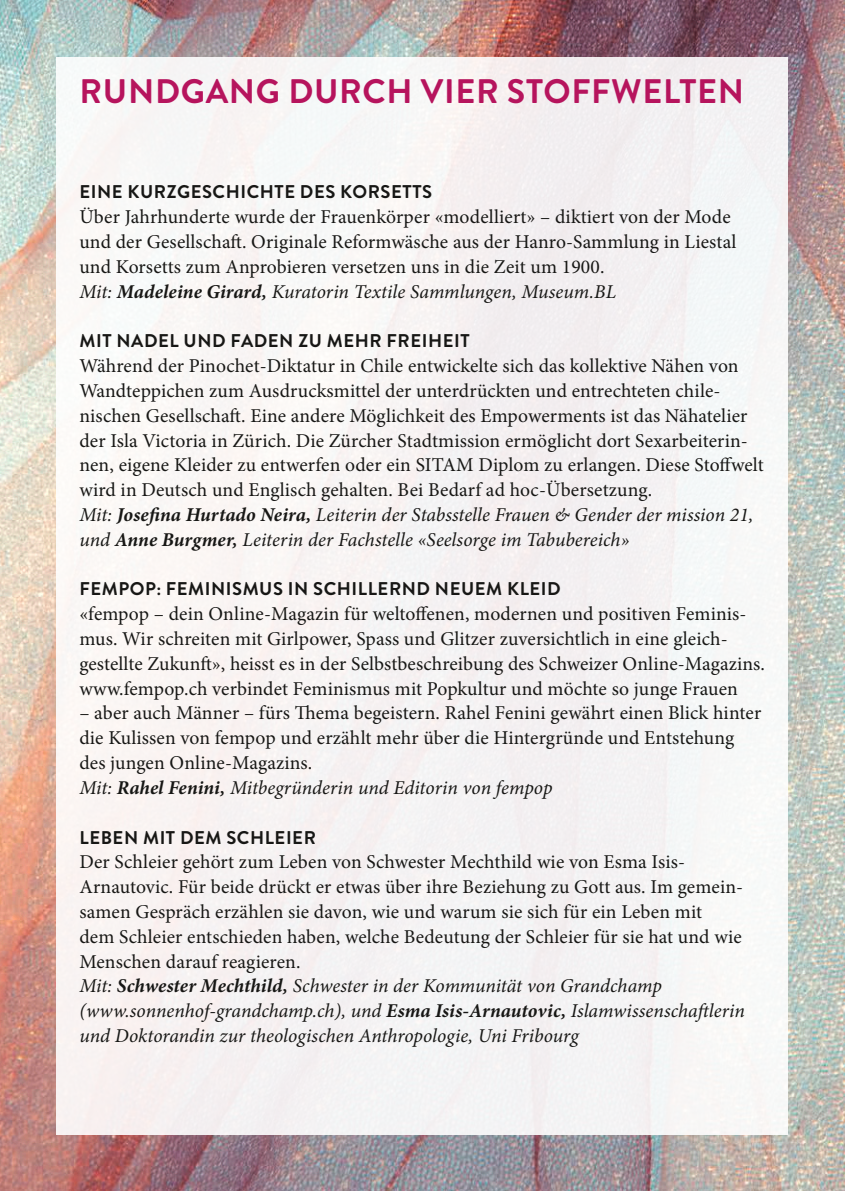
<style>
.page{position:relative;width:845px;height:1191px;background:#fff}
.page>*{position:absolute;margin:0;border:0;box-sizing:border-box;transform-origin:0 0}
.t1{font:700 34px "Brandon Grotesque";letter-spacing:.02em;color:#b6145d}
.t2{font:19.6px/24.8px "Minion Pro";letter-spacing:.005em;color:#171715}
.t3{font:700 18.4px "Brandon Grotesque";letter-spacing:.03em;color:#171715}
.s1{font-style:italic}
.s2{font-weight:700;font-style:italic}
</style>
<div class="page">
<img style="left:0;top:0;width:845px;height:1191px">
<div style="left:57px;top:57px;width:731px;height:1077px;background:#f6f4f4"></div>
<h1 class="t1" style="left:80px;top:68px;width:666px">RUNDGANG DURCH VIER STOFFWELTEN</h1>
<p class="t3" style="left:79px;top:179px;width:354px">EINE KURZGESCHICHTE DES KORSETTS</p>
<p class="t2" style="left:79px;top:205px;width:658px">Über Jahrhunderte wurde der Frauenkörper «modelliert» – diktiert von der Mode und der Gesellschaft. Originale Reformwäsche aus der Hanro-Sammlung in Liestal und Korsetts zum Anprobieren versetzen uns in die Zeit um 1900.<br><span class="s1">Mit:</span> <span class="s2">Madeleine Girard,</span> <span class="s1">Kuratorin Textile Sammlungen, Museum.BL</span></p>
<p class="t3" style="left:79px;top:328px;width:392px">MIT NADEL UND FADEN ZU MEHR FREIHEIT</p>
<p class="t2" style="left:79px;top:353px;width:686px">Während der Pinochet-Diktatur in Chile entwickelte sich das kollektive Nähen von Wandteppichen zum Ausdrucksmittel der unterdrückten und entrechteten chile&shy;nischen Gesellschaft. Eine andere Möglichkeit des Empowerments ist das Nähatelier der Isla Victoria in Zürich. Die Zürcher Stadtmission ermöglicht dort Sexarbeiterin&shy;nen, eigene Kleider zu entwerfen oder ein SITAM Diplom zu erlangen. Diese Stoffwelt wird in Deutsch und Englisch gehalten. Bei Bedarf ad hoc-Übersetzung.<br><span class="s1">Mit:</span> <span class="s2">Josefina Hurtado Neira,</span> <span class="s1">Leiterin der Stabsstelle Frauen &amp; Gender der mission 21, und</span> <span class="s2">Anne Burgmer,</span> <span class="s1">Leiterin der Fachstelle «Seelsorge im Tabubereich»</span></p>
<p class="t3" style="left:79px;top:576px;width:483px">FEMPOP: FEMINISMUS IN SCHILLERND NEUEM KLEID</p>
<p class="t2" style="left:79px;top:601px;width:687px">«fempop – dein Online-Magazin für weltoffenen, modernen und positiven Feminis&shy;mus. Wir schreiten mit Girlpower, Spass und Glitzer zuversichtlich in eine gleich&shy;gestellte Zukunft», heisst es in der Selbstbeschreibung des Schweizer Online-Magazins. www.fempop.ch verbindet Feminismus mit Popkultur und möchte so junge Frauen</p>
<p class="t2" style="left:79px;top:701px;width:683px">– aber auch Männer – fürs Thema begeistern. Rahel Fenini gewährt einen Blick hinter die Kulissen von fempop und erzählt mehr über die Hintergründe und Entstehung des jungen Online-Magazins.<br><span class="s1">Mit:</span> <span class="s2">Rahel Fenini,</span> <span class="s1">Mitbegründerin und Editorin von fempop</span></p>
<p class="t3" style="left:79px;top:824px;width:238px">LEBEN MIT DEM SCHLEIER</p>
<p class="t2" style="left:79px;top:849px;width:667px">Der Schleier gehört zum Leben von Schwester Mechthild wie von Esma Isis-Arnautovic. Für beide drückt er etwas über ihre Beziehung zu Gott aus. Im gemein&shy;samen Gespräch erzählen sie davon, wie und warum sie sich für ein Leben mit<br>dem Schleier entschieden haben, welche Bedeutung der Schleier für sie hat und wie Menschen darauf reagieren.<br><span class="s1">Mit:</span> <span class="s2">Schwester Mechthild,</span> <span class="s1">Schwester in der Kommunität von Grandchamp (www.sonnenhof-grandchamp.ch), und</span> <span class="s2">Esma Isis-Arnautovic,</span> <span class="s1">Islamwissenschaftlerin und Doktorandin zur theologischen Anthropologie, Uni Fribourg</span></p>
</div>
